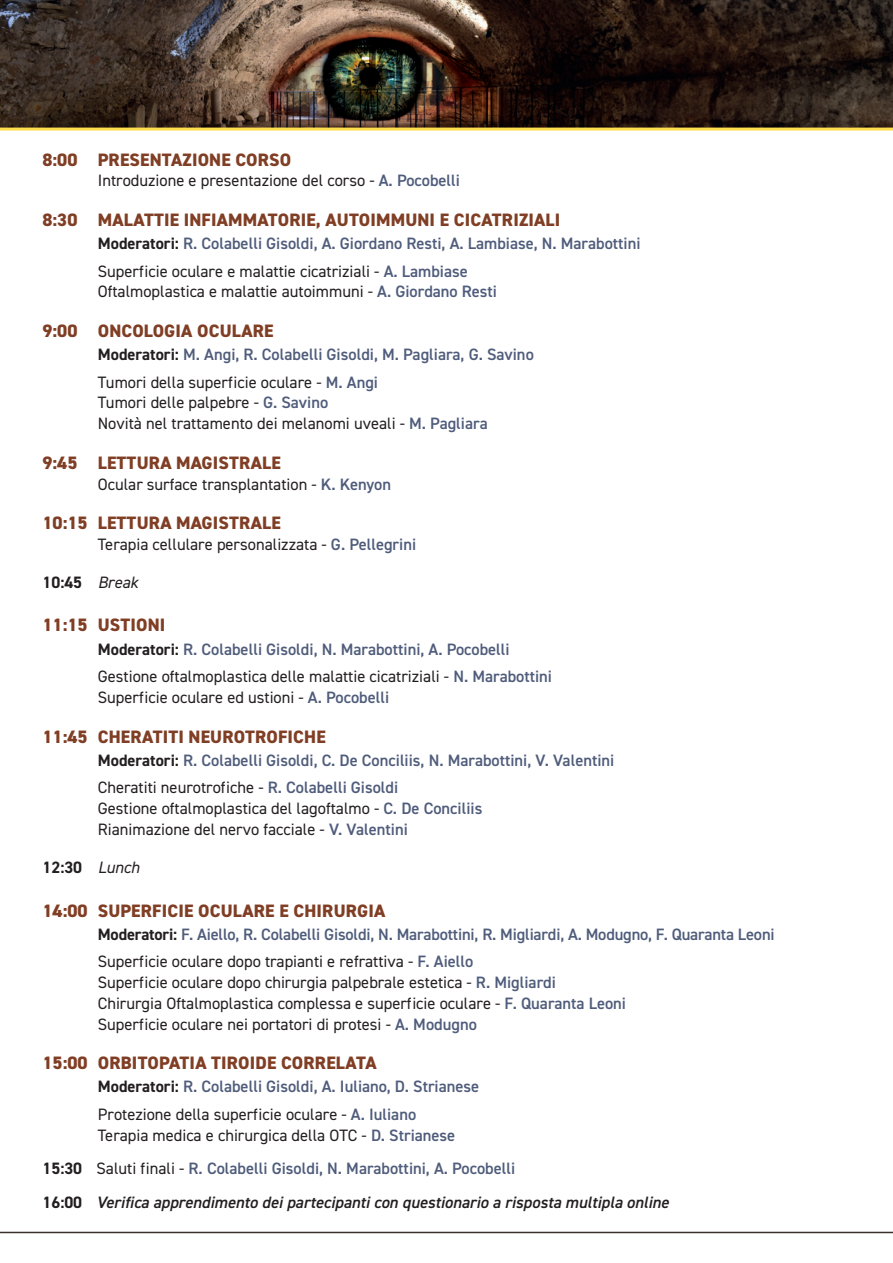
<style>
.page{position:relative;width:893px;height:1263px;background:#fff}
.page>*{position:absolute;margin:0;border:0;box-sizing:border-box;transform-origin:0 0}
.t1{font:800 18px "DIN2014";letter-spacing:.01em;color:#803e24}
.t2{font:600 16.5px/27.6px "DIN2014";color:#4f5c7b}
.t3{font:16.5px/20.7px "DIN2014";color:#231f20}
.t4{font:italic 600 16.5px/33.5px "DIN2014";color:#231f20}
.t5{font:700 16.5px "DIN2014";color:#231f20}
.s1{font-weight:600;color:#4f5c7b}
.s2{font-weight:700;color:#231f20}
.s3{font-weight:400;color:#231f20}
.s4{font-weight:400;font-style:italic}
.s5{font-weight:400;font-style:normal}
.s6{font-style:normal;color:#4f5c7b}
.s7{font-weight:700;font-style:normal}
</style>
<div class="page">
<img style="left:0;top:0;width:893px;height:128px">
<hr style="left:0;top:1232px;width:893px;height:1px;background:#3c302d">
<hr style="left:0;top:128px;width:893px;height:3px;background:#ffde4e">
<p class="t1" style="left:43px;top:147px;width:250px">8:00 PRESENTAZIONE CORSO</p>
<p class="t3" style="left:98px;top:170px;width:364px">Introduzione e presentazione del corso - <span class="s1">A. Pocobelli</span></p>
<p class="t1" style="left:43px;top:208px;width:519px">8:30 MALATTIE INFIAMMATORIE, AUTOIMMUNI E CICATRIZIALI</p>
<p class="t2" style="left:98px;top:229px;width:544px"><span class="s2">Moderatori:</span> R. Colabelli Gisoldi, A. Giordano Resti, A. Lambiase, N. Marabottini<br><span class="s3">Superficie oculare e malattie cicatriziali -</span> A. Lambiase</p>
<p class="t3" style="left:98px;top:281px;width:401px">Oftalmoplastica e malattie autoimmuni - <span class="s1">A. Giordano Resti</span></p>
<p class="t1" style="left:43px;top:319px;width:233px">9:00 ONCOLOGIA OCULARE</p>
<p class="t2" style="left:98px;top:340px;width:438px"><span class="s2">Moderatori:</span> M. Angi, R. Colabelli Gisoldi, M. Pagliara, G. Savino<br><span class="s3">Tumori della superficie oculare -</span> M. Angi</p>
<p class="t3" style="left:98px;top:392px;width:391px">Tumori delle palpebre - <span class="s1">G. Savino<br></span>Novità nel trattamento dei melanomi uveali - <span class="s1">M. Pagliara</span></p>
<p class="t1" style="left:43px;top:451px;width:240px">9:45 LETTURA MAGISTRALE</p>
<p class="t3" style="left:98px;top:473px;width:295px">Ocular surface transplantation - <span class="s1">K. Kenyon</span></p>
<p class="t1" style="left:43px;top:511px;width:240px">10:15 LETTURA MAGISTRALE</p>
<p class="t3" style="left:98px;top:533px;width:320px">Terapia cellulare personalizzata - <span class="s1">G. Pellegrini</span></p>
<p class="t5" style="left:43px;top:571px;width:97px">10:45 <span class="s4">Break</span></p>
<p class="t1" style="left:43px;top:613px;width:124px">11:15 USTIONI</p>
<p class="t2" style="left:98px;top:635px;width:456px"><span class="s2">Moderatori:</span> R. Colabelli Gisoldi, N. Marabottini, A. Pocobelli<br><span class="s3">Gestione oftalmoplastica delle malattie cicatriziali -</span> N. Marabottini</p>
<p class="t3" style="left:98px;top:687px;width:293px">Superficie oculare ed ustioni - <span class="s1">A. Pocobelli</span></p>
<p class="t1" style="left:43px;top:724px;width:285px">11:45 CHERATITI NEUROTROFICHE</p>
<p class="t2" style="left:98px;top:746px;width:518px"><span class="s2">Moderatori:</span> R. Colabelli Gisoldi, C. De Conciliis, N. Marabottini, V. Valentini<br><span class="s3">Cheratiti neurotrofiche -</span> R. Colabelli Gisoldi</p>
<p class="t3" style="left:98px;top:798px;width:386px">Gestione oftalmoplastica del lagoftalmo - <span class="s1">C. De Conciliis<br></span>Rianimazione del nervo facciale - <span class="s1">V. Valentini</span></p>
<p class="t5" style="left:43px;top:856px;width:98px">12:30 <span class="s4">Lunch</span></p>
<p class="t1" style="left:43px;top:898px;width:344px">14:00 SUPERFICIE OCULARE E CHIRURGIA</p>
<p class="t2" style="left:98px;top:920px;width:678px"><span class="s2">Moderatori:</span> F. Aiello, R. Colabelli Gisoldi, N. Marabottini, R. Migliardi, A. Modugno, F. Quaranta Leoni<br><span class="s3">Superficie oculare dopo trapianti e refrattiva -</span> F. Aiello</p>
<p class="t3" style="left:98px;top:972px;width:530px">Superficie oculare dopo chirurgia palpebrale estetica - <span class="s1">R. Migliardi<br></span>Chirurgia Oftalmoplastica complessa e superficie oculare - <span class="s1">F. Quaranta Leoni<br></span>Superficie oculare nei portatori di protesi - <span class="s1">A. Modugno</span></p>
<p class="t1" style="left:43px;top:1051px;width:336px">15:00 ORBITOPATIA TIROIDE CORRELATA</p>
<p class="t2" style="left:98px;top:1072px;width:383px"><span class="s2">Moderatori:</span> R. Colabelli Gisoldi, A. Iuliano, D. Strianese<br><span class="s3">Protezione della superficie oculare -</span> A. Iuliano</p>
<p class="t4" style="left:43px;top:1118px;width:628px;text-indent:55px"><span class="s5">Terapia medica e chirurgica della OTC -</span> <span class="s6">D. Strianese<br></span><span class="s7">15:30</span> <span class="s5">Saluti finali -</span> <span class="s6">R. Colabelli Gisoldi, N. Marabottini, A. Pocobelli<br></span><span class="s7">16:00</span> Verifica apprendimento dei partecipanti con questionario a risposta multipla online</p>
</div>
